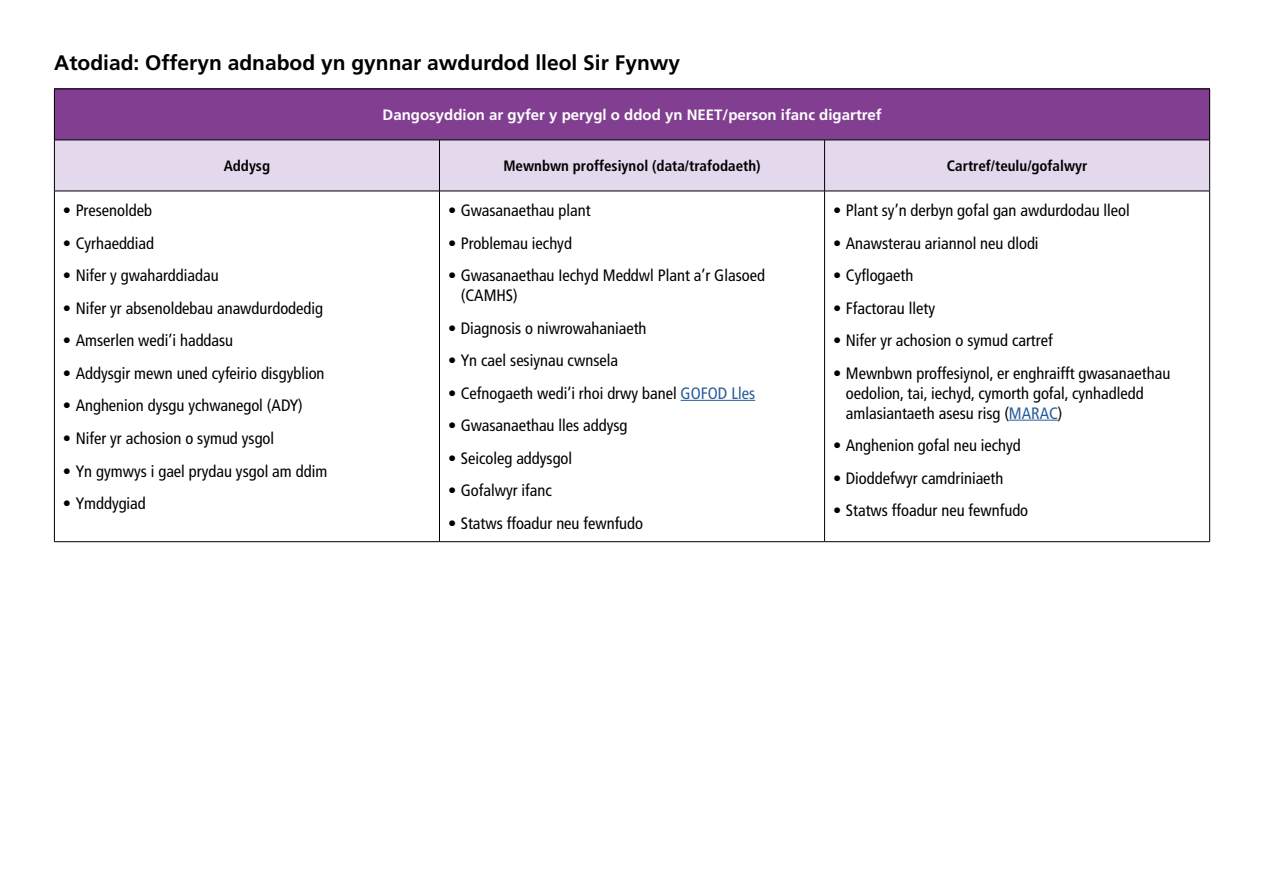
<style>
.page{position:relative;width:1263px;height:893px;background:#fff}
.page>*{position:absolute;margin:0;border:0;box-sizing:border-box;transform-origin:0 0}
.Main_Heading{font:700 21px "Frutiger LT Std";color:#000}
.Table_Bullets{font:condensed 16.5px/19.8px "Frutiger LT Std";color:#000}
.Table_Heading_Centred{font:700 condensed 15px "Frutiger LT Std";color:#000}
.Main_Table_Heading{font:700 15px "Frutiger LT Std";color:#fff}
.s1{color:#275b9b}
</style>
<div class="page">
<div style="left:54px;top:89px;width:1156px;height:51px;background:#823f91"></div>
<div style="left:55px;top:141px;width:1154px;height:50px;background:#e3d8ec"></div>
<hr style="left:54px;top:191px;width:1px;height:350px;background:#000">
<hr style="left:439px;top:191px;width:1px;height:350px;background:#000">
<hr style="left:824px;top:191px;width:1px;height:350px;background:#000">
<hr style="left:1209px;top:191px;width:1px;height:350px;background:#000">
<hr style="left:54px;top:541px;width:385px;height:1px;background:#000">
<hr style="left:439px;top:541px;width:385px;height:1px;background:#000">
<hr style="left:824px;top:541px;width:386px;height:1px;background:#000">
<hr style="left:54px;top:89px;width:385px;height:1px;background:#000">
<hr style="left:54px;top:89px;width:1px;height:51px;background:#000">
<hr style="left:439px;top:89px;width:385px;height:1px;background:#000">
<hr style="left:824px;top:89px;width:386px;height:1px;background:#000">
<hr style="left:1209px;top:89px;width:1px;height:51px;background:#000">
<hr style="left:54px;top:140px;width:385px;height:1px;background:#000">
<hr style="left:54px;top:140px;width:1px;height:51px;background:#000">
<hr style="left:54px;top:191px;width:385px;height:1px;background:#000">
<hr style="left:439px;top:140px;width:385px;height:1px;background:#000">
<hr style="left:439px;top:140px;width:1px;height:51px;background:#000">
<hr style="left:439px;top:191px;width:385px;height:1px;background:#000">
<hr style="left:824px;top:140px;width:386px;height:1px;background:#000">
<hr style="left:824px;top:140px;width:1px;height:51px;background:#000">
<hr style="left:1209px;top:140px;width:1px;height:51px;background:#000">
<hr style="left:824px;top:191px;width:386px;height:1px;background:#000">
<hr style="left:681px;top:400px;width:74px;height:1px;background:#275b9b">
<hr style="left:1009px;top:420px;width:49px;height:1px;background:#275b9b">
<p class="Main_Heading" style="left:54px;top:50px;width:627px">Atodiad: Offeryn adnabod yn gynnar awdurdod lleol Sir Fynwy</p>
<p class="Main_Table_Heading" style="left:382px;top:106px;width:501px">Dangosyddion ar gyfer y perygl o ddod yn NEET/person ifanc digartref</p>
<p class="Table_Heading_Centred" style="left:224px;top:157px;width:48px">Addysg</p>
<p class="Table_Heading_Centred" style="left:503px;top:157px;width:259px">Mewnbwn proffesiynol (data/trafodaeth)</p>
<p class="Table_Heading_Centred" style="left:947px;top:157px;width:142px">Cartref/teulu/gofalwyr</p>
<p class="Table_Bullets" style="left:63px;top:201px;width:91px">• Presenoldeb</p>
<p class="Table_Bullets" style="left:63px;top:233px;width:93px">• Cyrhaeddiad</p>
<p class="Table_Bullets" style="left:63px;top:266px;width:157px">• Nifer y gwaharddiadau</p>
<p class="Table_Bullets" style="left:63px;top:298px;width:262px">• Nifer yr absenoldebau anawdurdodedig</p>
<p class="Table_Bullets" style="left:63px;top:331px;width:172px">• Amserlen wedi’i haddasu</p>
<p class="Table_Bullets" style="left:63px;top:363px;width:263px">• Addysgir mewn uned cyfeirio disgyblion</p>
<p class="Table_Bullets" style="left:63px;top:396px;width:241px">• Anghenion dysgu ychwanegol (ADY)</p>
<p class="Table_Bullets" style="left:63px;top:428px;width:213px">• Nifer yr achosion o symud ysgol</p>
<p class="Table_Bullets" style="left:63px;top:461px;width:266px">• Yn gymwys i gael prydau ysgol am ddim</p>
<p class="Table_Bullets" style="left:63px;top:494px;width:84px">• Ymddygiad</p>
<p class="Table_Bullets" style="left:833px;top:201px;width:298px">• Plant sy’n derbyn gofal gan awdurdodau lleol</p>
<p class="Table_Bullets" style="left:833px;top:233px;width:207px">• Anawsterau ariannol neu dlodi</p>
<p class="Table_Bullets" style="left:833px;top:266px;width:82px">• Cyflogaeth</p>
<p class="Table_Bullets" style="left:833px;top:298px;width:103px">• Ffactorau llety</p>
<p class="Table_Bullets" style="left:833px;top:331px;width:221px">• Nifer yr achosion o symud cartref</p>
<p class="Table_Bullets" style="left:846px;top:363px;width:326px;text-indent:-13px">• Mewnbwn proffesiynol, er enghraifft gwasanaethau oedolion, tai, iechyd, cymorth gofal, cynhadledd amlasiantaeth asesu risg (<span class="s1">MARAC</span>)</p>
<p class="Table_Bullets" style="left:833px;top:436px;width:189px">• Anghenion gofal neu iechyd</p>
<p class="Table_Bullets" style="left:833px;top:468px;width:172px">• Dioddefwyr camdriniaeth</p>
<p class="Table_Bullets" style="left:833px;top:501px;width:197px">• Statws ffoadur neu fewnfudo</p>
<p class="Table_Bullets" style="left:448px;top:201px;width:144px">• Gwasanaethau plant</p>
<p class="Table_Bullets" style="left:448px;top:233px;width:125px">• Problemau iechyd</p>
<p class="Table_Bullets" style="left:461px;top:266px;width:306px;text-indent:-13px">• Gwasanaethau Iechyd Meddwl Plant a’r Glasoed (CAMHS)</p>
<p class="Table_Bullets" style="left:448px;top:318px;width:200px">• Diagnosis o niwrowahaniaeth</p>
<p class="Table_Bullets" style="left:448px;top:351px;width:172px">• Yn cael sesiynau cwnsela</p>
<p class="Table_Bullets" style="left:448px;top:383px;width:309px">• Cefnogaeth wedi’i rhoi drwy banel <span class="s1">GOFOD Lles</span></p>
<p class="Table_Bullets" style="left:448px;top:416px;width:181px">• Gwasanaethau lles addysg</p>
<p class="Table_Bullets" style="left:448px;top:448px;width:126px">• Seicoleg addysgol</p>
<p class="Table_Bullets" style="left:448px;top:481px;width:105px">• Gofalwyr ifanc</p>
<p class="Table_Bullets" style="left:448px;top:513px;width:197px">• Statws ffoadur neu fewnfudo</p>
</div>
